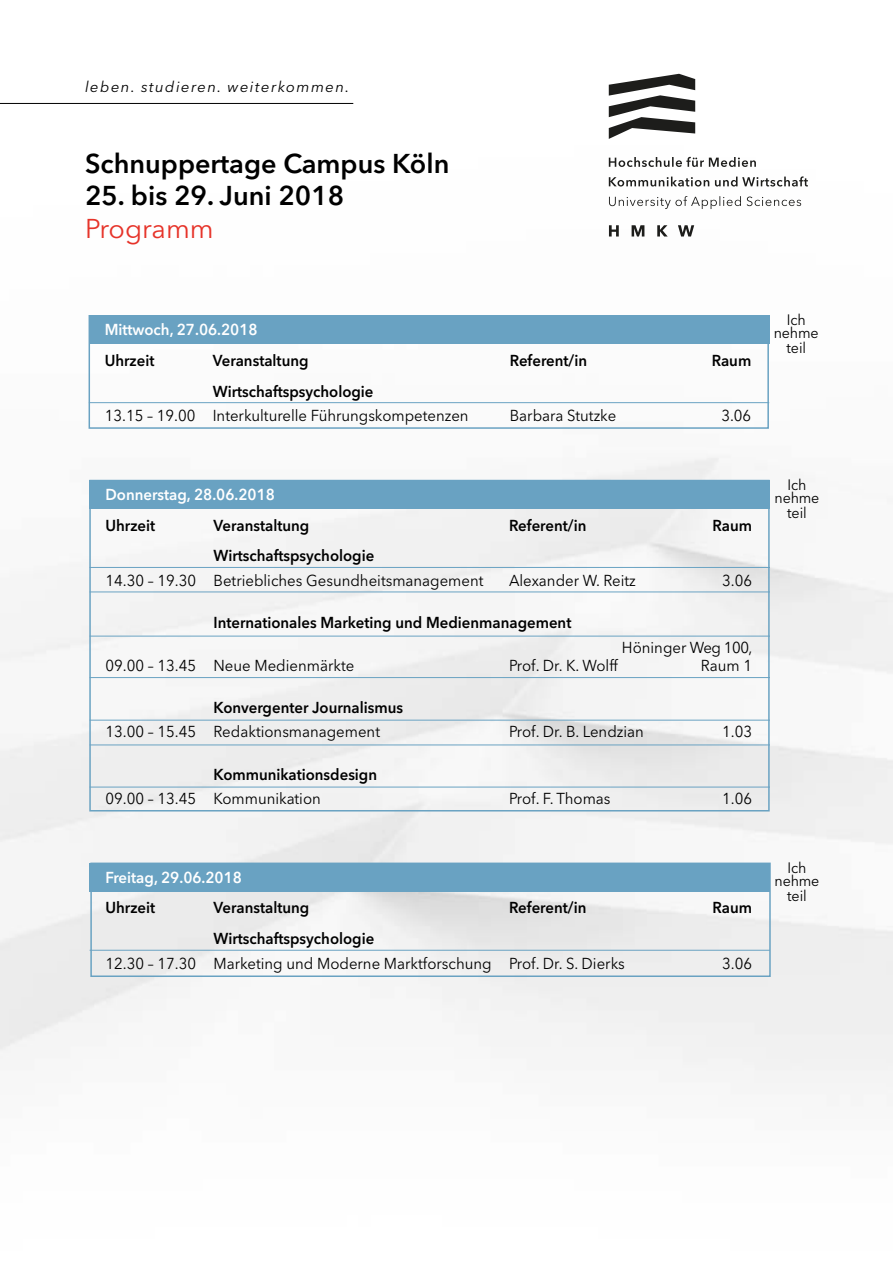
<style>
.page{position:relative;width:893px;height:1263px;background:#fff}
.page>*{position:absolute;margin:0;border:0;box-sizing:border-box;transform-origin:0 0}
.t1{font:600 27px "Avenir Next LT Pro";color:#000}
.t2{font:27px "Avenir Next LT Pro";color:#e63329}
.t3{font:15.75px "Avenir Next LT Pro";color:#000;scale:.95 1}
.t4{font:600 15.75px "Avenir Next LT Pro";color:#000;scale:.95 1}
.t5{font:600 15.75px "Avenir Next LT Pro";color:#fff;scale:.95 1}
.t6{font:15px/13.5px "Avenir Next LT Pro";letter-spacing:-.01em;color:#000;text-align:center;scale:.95 1}
.t7{font:italic 15px "Avenir Next LT Pro";letter-spacing:.095em;color:#000}
</style>
<div class="page">
<img style="left:0;top:73px;width:892px;height:1014px">
<svg style="left:609px;top:225px;width:85px;height:11px"></svg>
<svg style="left:609px;top:196px;width:192px;height:13px"></svg>
<svg style="left:609px;top:176px;width:199px;height:11px"></svg>
<svg style="left:609px;top:157px;width:147px;height:10px"></svg>
<svg style="left:609px;top:74px;width:86px;height:65px"></svg>
<hr style="left:0;top:103px;width:353px;height:1px;background:#000">
<div style="left:89px;top:315px;width:680px;height:114px;border:2px solid #69a2c2"></div>
<hr style="left:89px;top:402px;width:680px;height:1px;background:#69a2c2">
<div style="left:89px;top:316px;width:680px;height:28px;background:#69a2c2"></div>
<div style="left:90px;top:862px;width:681px;height:115px;border:2px solid #69a2c2"></div>
<hr style="left:90px;top:950px;width:680px;height:1px;background:#69a2c2">
<div style="left:90px;top:863px;width:680px;height:29px;background:#69a2c2"></div>
<hr style="left:90px;top:636px;width:680px;height:1px;background:#69a2c2">
<hr style="left:90px;top:744px;width:680px;height:1px;background:#69a2c2">
<hr style="left:90px;top:567px;width:680px;height:1px;background:#69a2c2">
<hr style="left:90px;top:677px;width:680px;height:1px;background:#69a2c2">
<hr style="left:90px;top:591px;width:680px;height:1px;background:#69a2c2">
<hr style="left:90px;top:720px;width:680px;height:1px;background:#69a2c2">
<div style="left:90px;top:480px;width:680px;height:29px;background:#69a2c2"></div>
<hr style="left:90px;top:787px;width:680px;height:1px;background:#69a2c2">
<p class="t7" style="left:85px;top:78px;width:266px">leben. studieren. weiterkommen.</p>
<h1 class="t1" style="left:85px;top:147px;width:366px">Schnuppertage Campus Köln</h1>
<h1 class="t1" style="left:85px;top:179px;width:261px">25. bis 29. Juni 2018</h1>
<h1 class="t2" style="left:85px;top:212px;width:130px">Programm</h1>
<p class="t5" style="left:105px;top:320px;width:162px">Mittwoch, 27.06.2018</p>
<p class="t4" style="left:105px;top:351px;width:54px">Uhrzeit</p>
<p class="t4" style="left:213px;top:351px;width:102px">Veranstaltung</p>
<p class="t4" style="left:510px;top:351px;width:83px">Referent/in</p>
<p class="t4" style="left:712px;top:351px;width:43px">Raum</p>
<p class="t4" style="left:213px;top:382px;width:171px">Wirtschaftspsychologie</p>
<p class="t3" style="left:105px;top:406px;width:384px">13.15 – 19.00 Interkulturelle Führungskompetenzen</p>
<p class="t3" style="left:510px;top:406px;width:114px">Barbara Stutzke</p>
<p class="t3" style="left:721px;top:406px;width:33px">3.06</p>
<p class="t5" style="left:105px;top:485px;width:180px">Donnerstag, 28.06.2018</p>
<p class="t4" style="left:105px;top:516px;width:54px">Uhrzeit</p>
<p class="t4" style="left:213px;top:516px;width:102px">Veranstaltung</p>
<p class="t4" style="left:509px;top:516px;width:83px">Referent/in</p>
<p class="t4" style="left:713px;top:516px;width:43px">Raum</p>
<p class="t4" style="left:213px;top:546px;width:171px">Wirtschaftspsychologie</p>
<p class="t3" style="left:105px;top:571px;width:399px">14.30 – 19.30 Betriebliches Gesundheitsmanagement</p>
<p class="t3" style="left:509px;top:571px;width:135px">Alexander W. Reitz</p>
<p class="t3" style="left:722px;top:571px;width:33px">3.06</p>
<p class="t4" style="left:213px;top:613px;width:378px">Internationales Marketing und Medienmanagement</p>
<p class="t3" style="left:622px;top:638px;width:139px">Höninger Weg 100,</p>
<p class="t3" style="left:105px;top:656px;width:263px">09.00 – 13.45 Neue Medienmärkte</p>
<p class="t3" style="left:509px;top:656px;width:116px">Prof. Dr. K. Wolff</p>
<p class="t3" style="left:701px;top:656px;width:55px">Raum 1</p>
<p class="t4" style="left:213px;top:698px;width:201px">Konvergenter Journalismus</p>
<p class="t3" style="left:105px;top:722px;width:291px">13.00 – 15.45 Redaktionsmanagement</p>
<p class="t3" style="left:509px;top:722px;width:143px">Prof. Dr. B. Lendzian</p>
<p class="t3" style="left:722px;top:722px;width:33px">1.03</p>
<p class="t4" style="left:213px;top:765px;width:174px">Kommunikationsdesign</p>
<p class="t3" style="left:105px;top:789px;width:228px">09.00 – 13.45 Kommunikation</p>
<p class="t3" style="left:509px;top:789px;width:108px">Prof. F. Thomas</p>
<p class="t3" style="left:722px;top:789px;width:33px">1.06</p>
<p class="t5" style="left:105px;top:868px;width:145px">Freitag, 29.06.2018</p>
<p class="t4" style="left:105px;top:898px;width:54px">Uhrzeit</p>
<p class="t4" style="left:213px;top:898px;width:102px">Veranstaltung</p>
<p class="t4" style="left:509px;top:898px;width:83px">Referent/in</p>
<p class="t4" style="left:713px;top:898px;width:43px">Raum</p>
<p class="t4" style="left:213px;top:929px;width:171px">Wirtschaftspsychologie</p>
<p class="t3" style="left:105px;top:954px;width:548px">12.30 – 17.30 Marketing und Moderne Marktforschung Prof. Dr. S. Dierks</p>
<p class="t3" style="left:722px;top:954px;width:33px">3.06</p>
<p class="t6" style="left:774px;top:313px;width:49px">Ich nehme</p>
<p class="t6" style="left:786px;top:341px;width:22px">teil</p>
<p class="t6" style="left:774px;top:478px;width:49px">Ich nehme</p>
<p class="t6" style="left:787px;top:506px;width:22px">teil</p>
<p class="t6" style="left:774px;top:860px;width:49px">Ich nehme</p>
<p class="t6" style="left:787px;top:889px;width:22px">teil</p>
</div>
